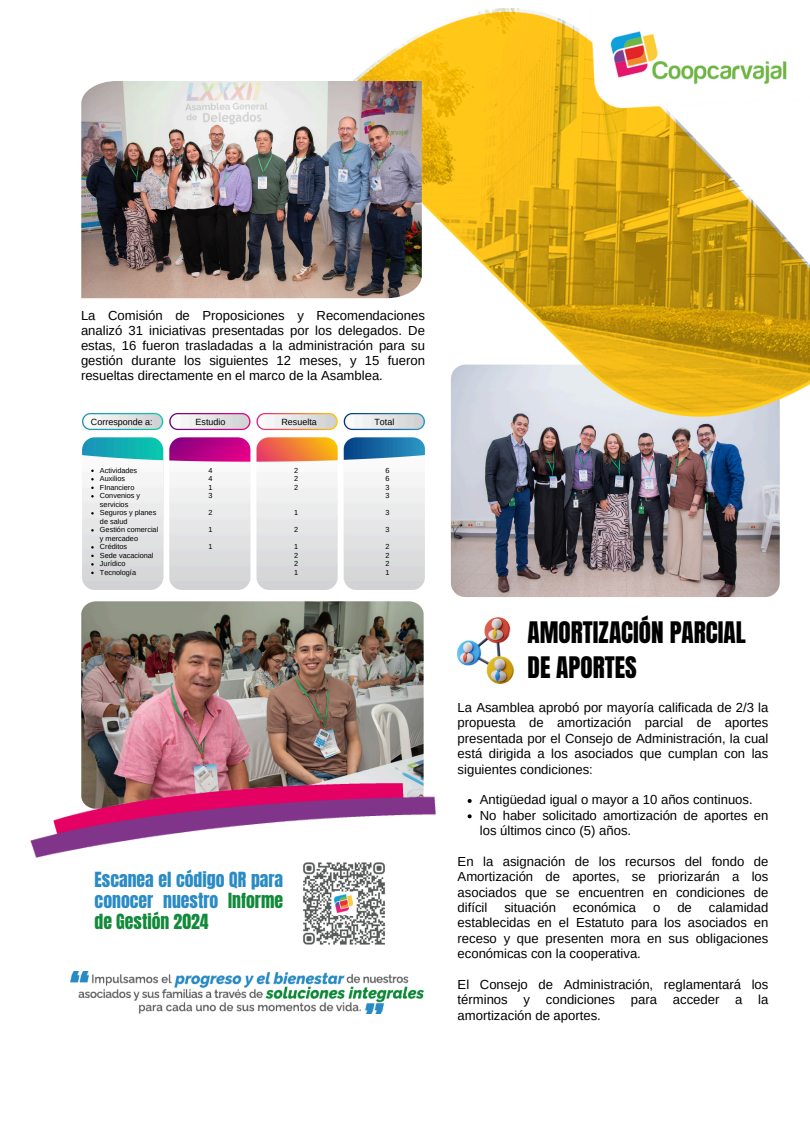
<style>
.page{position:relative;width:810px;height:1125px;background:#fff}
.page>*{position:absolute;margin:0;border:0;box-sizing:border-box;transform-origin:0 0}
.t1{font:25.2px/35.3px "Anton";color:#000}
.t2{font:17.8px/21px "Anton";color:#2a8bc5;text-align:justify}
.t3{font:13.1px/15.4px "Arimo";color:#000;text-align:justify}
.t4{font:9px "Arimo";color:#000}
.t5{font:7.3px/8.5px "Arimo";color:#000}
.s1{color:#118a3a}
</style>
<div class="page">
<img style="left:451px;top:365px;width:329px;height:232px;border-radius:15px">
<img style="left:329px;top:9px;width:481px;height:407px">
<img style="left:81px;top:81px;width:341px;height:217px">
<img style="left:458px;top:618px;width:56px;height:66px">
<img style="left:81px;top:601px;width:343px;height:182px">
<img style="left:31px;top:783px;width:405px;height:75px">
<img style="left:590px;top:9px;width:220px;height:98px">
<img style="left:303px;top:862px;width:82px;height:83px">
<img style="left:83px;top:414px;width:342px;height:175px">
<img style="left:71px;top:972px;width:353px;height:42px">
<svg style="left:468px;top:799px;width:4px;height:4px"></svg>
<svg style="left:468px;top:814px;width:4px;height:4px"></svg>
<p class="t3" style="left:81px;top:308px;width:346px;line-height:15px">La Comisión de Proposiciones y Recomendaciones analizó 31 iniciativas presentadas por los delegados. De estas, 16 fueron trasladadas a la administración para su gestión durante los siguientes 12 meses, y 15 fueron resueltas directamente en el marco de la Asamblea.</p>
<h3 class="t4" style="left:91px;top:417px;width:63px">Corresponde a:</h3>
<p class="t4" style="left:196px;top:417px;width:31px">Estudio</p>
<p class="t4" style="left:281px;top:417px;width:37px">Resuelta</p>
<h4 class="t4" style="left:374px;top:417px;width:21px">Total</h4>
<h4 class="t5" style="left:100px;top:466px;width:39px">Actividades</h4>
<h4 class="t5" style="left:100px;top:474px;width:27px">Auxilios</h4>
<h4 class="t5" style="left:100px;top:483px;width:36px">FInanciero</h4>
<p class="t5" style="left:100px;top:491px;width:42px">Convenios y servicios</p>
<p class="t5" style="left:100px;top:508px;width:58px">Seguros y planes de salud</p>
<p class="t5" style="left:100px;top:525px;width:60px">Gestión comercial y mercadeo</p>
<p class="t5" style="left:100px;top:542px;width:29px">Créditos</p>
<p class="t5" style="left:100px;top:551px;width:55px">Sede vacacional</p>
<p class="t5" style="left:100px;top:559px;width:27px">Jurídico</p>
<p class="t5" style="left:100px;top:568px;width:38px">Tecnología</p>
<p class="t5" style="left:209px;top:466px;width:6px">4</p>
<p class="t5" style="left:209px;top:474px;width:6px">4</p>
<p class="t5" style="left:209px;top:483px;width:6px">1</p>
<p class="t5" style="left:209px;top:491px;width:6px">3</p>
<p class="t5" style="left:209px;top:508px;width:6px">2</p>
<p class="t5" style="left:209px;top:525px;width:6px">1</p>
<p class="t5" style="left:209px;top:542px;width:6px">1</p>
<p class="t5" style="left:294px;top:466px;width:6px">2</p>
<p class="t5" style="left:294px;top:474px;width:6px">2</p>
<p class="t5" style="left:294px;top:483px;width:6px">2</p>
<p class="t5" style="left:294px;top:508px;width:6px">1</p>
<p class="t5" style="left:294px;top:525px;width:6px">2</p>
<p class="t5" style="left:294px;top:542px;width:6px">1</p>
<p class="t5" style="left:294px;top:551px;width:6px">2</p>
<p class="t5" style="left:294px;top:559px;width:6px">2</p>
<p class="t5" style="left:294px;top:568px;width:6px">1</p>
<p class="t5" style="left:386px;top:466px;width:6px">6</p>
<p class="t5" style="left:386px;top:474px;width:6px">6</p>
<p class="t5" style="left:386px;top:483px;width:6px">3</p>
<p class="t5" style="left:386px;top:491px;width:6px">3</p>
<p class="t5" style="left:386px;top:508px;width:6px">3</p>
<p class="t5" style="left:386px;top:525px;width:6px">3</p>
<p class="t5" style="left:386px;top:542px;width:6px">2</p>
<p class="t5" style="left:386px;top:551px;width:6px">2</p>
<p class="t5" style="left:386px;top:559px;width:6px">2</p>
<p class="t5" style="left:386px;top:568px;width:6px">1</p>
<p class="t2" style="left:95px;top:869px;width:190px">Escanea el código QR para conocer nuestro <span class="s1">Informe de Gestión 2024</span></p>
<p class="t1" style="left:528px;top:615px;width:220px">AMORTIZACIÓN PARCIAL<br>DE APORTES</p>
<p class="t3" style="left:458px;top:700px;width:312px">La Asamblea aprobó por mayoría calificada de 2/3 la propuesta de amortización parcial de aportes presentada por el Consejo de Administración, la cual está dirigida a los asociados que cumplan con las siguientes condiciones:</p>
<p class="t3" style="left:480px;top:792px;width:274px">Antigüedad igual o mayor a 10 años continuos.</p>
<p class="t3" style="left:480px;top:807px;width:290px">No haber solicitado amortización de aportes en los últimos cinco (5) años.</p>
<h2 class="t3" style="left:458px;top:854px;width:312px">En la asignación de los recursos del fondo de Amortización de aportes, se priorizarán a los asociados que se encuentren en condiciones de difícil</h2>
<h2 class="t3" style="left:504px;top:900px;width:53px">situación</h2>
<h2 class="t3" style="left:573px;top:900px;width:65px">económica</h2>
<h2 class="t3" style="left:653px;top:900px;width:9px">o</h2>
<h2 class="t3" style="left:677px;top:900px;width:16px">de</h2>
<h2 class="t3" style="left:458px;top:900px;width:312px;text-indent:251px">calamidad establecidas en el Estatuto para los asociados en receso y que presenten mora en sus obligaciones económicas con la cooperativa.</h2>
<p class="t3" style="left:458px;top:977px;width:312px">El Consejo de Administración, reglamentará los términos y condiciones para acceder a la amortización de aportes.</p>
</div>
